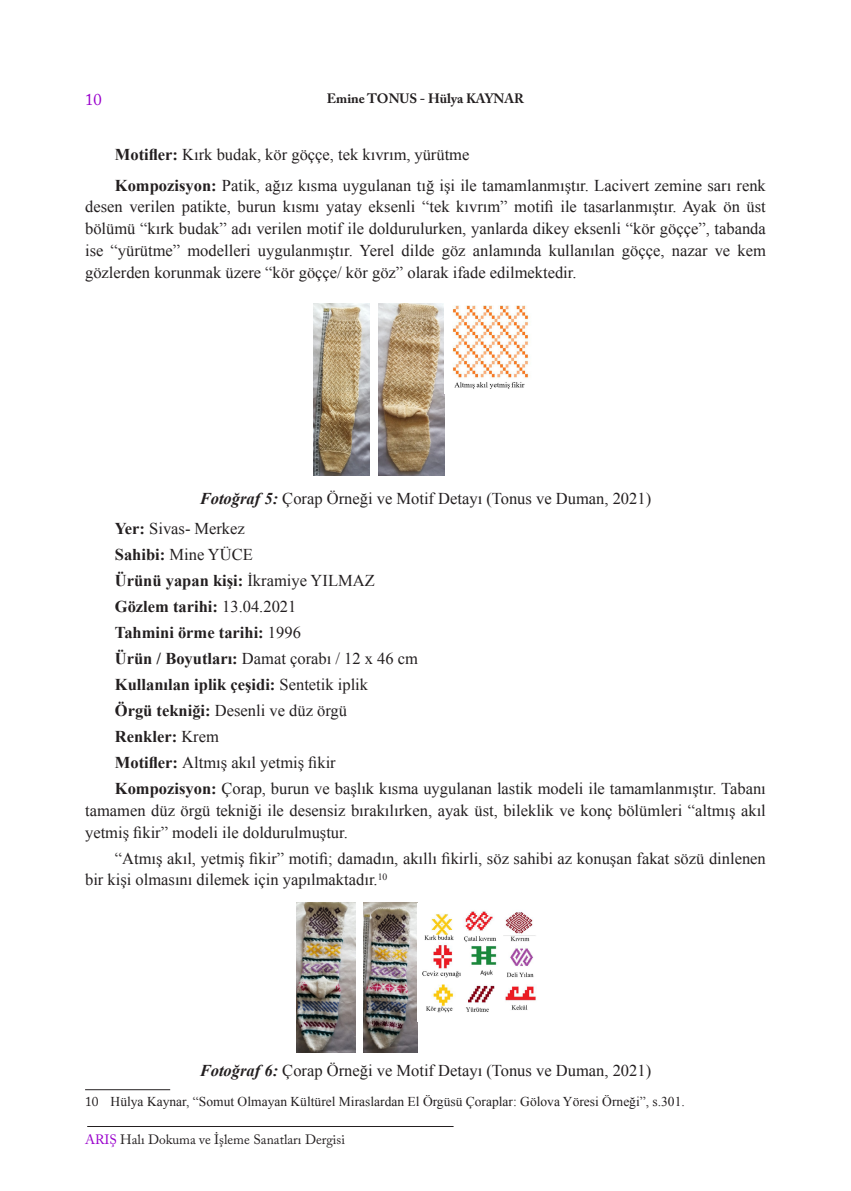
<style>
.page{position:relative;width:851px;height:1191px;background:#fff}
.page>*{position:absolute;margin:0;border:0;box-sizing:border-box;transform-origin:0 0}
.Gövde_Metni{font:16.5px/21.8px "Times New Roman";color:#231f20;text-align:justify}
.t1{font:700 16.5px "Times New Roman";color:#231f20}
.t2{font:16.5px "Adobe Caslon Pro";color:#90c}
.Dipnot{font:13.5px "Times New Roman";color:#231f20}
.t3{font:13.5px "Adobe Caslon Pro";color:#231f20}
.t4{font:700 13.5px "Adobe Caslon Pro";color:#231f20}
.s1{font-weight:700}
.s2{font-weight:700;font-style:italic}
.s3{font-weight:400}
.s4{font-family:"Adobe Caslon Pro"}
.s5{color:#90c}
</style>
<div class="page">
<hr style="left:87px;top:1126px;width:366px;height:1px;background:#231f20">
<img style="left:313px;top:304px;width:56px;height:172px">
<img style="left:378px;top:304px;width:66px;height:172px">
<img style="left:452px;top:305px;width:77px;height:84px">
<img style="left:363px;top:902px;width:54px;height:151px">
<img style="left:296px;top:902px;width:59px;height:151px">
<img style="left:422px;top:911px;width:114px;height:102px">
<hr style="left:85px;top:1089px;width:85px;height:1px;background:#231f20">
<p class="t2" style="left:85px;top:90px;width:18px">10</p>
<p class="t4" style="left:327px;top:90px;width:199px">Emine TONUS - Hülya KAYNAR</p>
<p class="Gövde_Metni" style="left:115px;top:144px;width:356px"><span class="s1">Motifler:</span> Kırk budak, kör göççe, tek kıvrım, yürütme</p>
<p class="Gövde_Metni" style="left:85px;top:174px;width:682px;text-indent:30px"><span class="s1">Kompozisyon:</span> Patik, ağız kısma uygulanan tığ işi ile tamamlanmıştır. Lacivert zemine sarı renk desen verilen patikte, burun kısmı yatay eksenli “tek kıvrım” motifi ile tasarlanmıştır. Ayak ön üst bölümü “kırk budak” adı verilen motif ile doldurulurken, yanlarda dikey eksenli “kör göççe”, tabanda ise “yürütme” modelleri uygulanmıştır. Yerel dilde göz anlamında kullanılan göççe, nazar ve kem gözlerden korunmak üzere “kör göççe/ kör göz” olarak ifade edilmektedir.</p>
<p class="Gövde_Metni" style="left:200px;top:487px;width:453px"><span class="s2">Fotoğraf 5:</span> Çorap Örneği ve Motif Detayı (Tonus ve Duman, 2021)</p>
<p class="Gövde_Metni" style="left:115px;top:517px;width:131px"><span class="s1">Yer:</span> Sivas- Merkez</p>
<p class="Gövde_Metni" style="left:115px;top:543px;width:139px"><span class="s1">Sahibi:</span> Mine YÜCE</p>
<p class="t1" style="left:115px;top:569px;width:261px">Ürünü yapan kişi: <span class="s3">İkramiye YILMAZ</span></p>
<p class="t1" style="left:115px;top:595px;width:183px">Gözlem tarihi: <span class="s3">13.04.2021</span></p>
<p class="t1" style="left:115px;top:621px;width:187px">Tahmini örme tarihi: <span class="s3">1996</span></p>
<p class="Gövde_Metni" style="left:115px;top:647px;width:304px"><span class="s1">Ürün / Boyutları:</span> Damat çorabı / 12 x 46 cm</p>
<p class="t1" style="left:115px;top:673px;width:255px">Kullanılan iplik çeşidi: <span class="s3">Sentetik iplik</span></p>
<p class="Gövde_Metni" style="left:115px;top:699px;width:234px"><span class="s1">Örgü tekniği:</span> Desenli ve düz örgü</p>
<p class="t1" style="left:115px;top:725px;width:106px">Renkler: <span class="s3">Krem</span></p>
<p class="Gövde_Metni" style="left:115px;top:751px;width:222px"><span class="s1">Motifler:</span> Altmış akıl yetmiş fikir</p>
<p class="Gövde_Metni" style="left:85px;top:777px;width:682px;text-indent:30px"><span class="s1">Kompozisyon:</span> Çorap, burun ve başlık kısma uygulanan lastik modeli ile tamamlanmıştır. Tabanı tamamen düz örgü tekniği ile desensiz bırakılırken, ayak üst, bileklik ve konç bölümleri “altmış akıl yetmiş fikir” modeli ile doldurulmuştur.</p>
<p class="Gövde_Metni" style="left:85px;top:847px;width:682px;text-indent:30px">“Atmış akıl, yetmiş fikir” motifi; damadın, akıllı fikirli, söz sahibi az konuşan fakat sözü dinlenen bir kişi olmasını dilemek için yapılmaktadır.<sup>10</sup></p>
<p class="Gövde_Metni" style="left:200px;top:1059px;width:453px"><span class="s2">Fotoğraf 6:</span> Çorap Örneği ve Motif Detayı (Tonus ve Duman, 2021)</p>
<p class="Dipnot" style="left:85px;top:1092px;width:601px"><span class="s4">10</span> Hülya Kaynar, “Somut Olmayan Kültürel Miraslardan El Örgüsü Çoraplar: Gölova Yöresi Örneği”, s.301.</p>
<p class="t3" style="left:85px;top:1131px;width:261px"><span class="s5">ARIŞ</span> Halı Dokuma ve İşleme Sanatları Dergisi</p>
</div>
